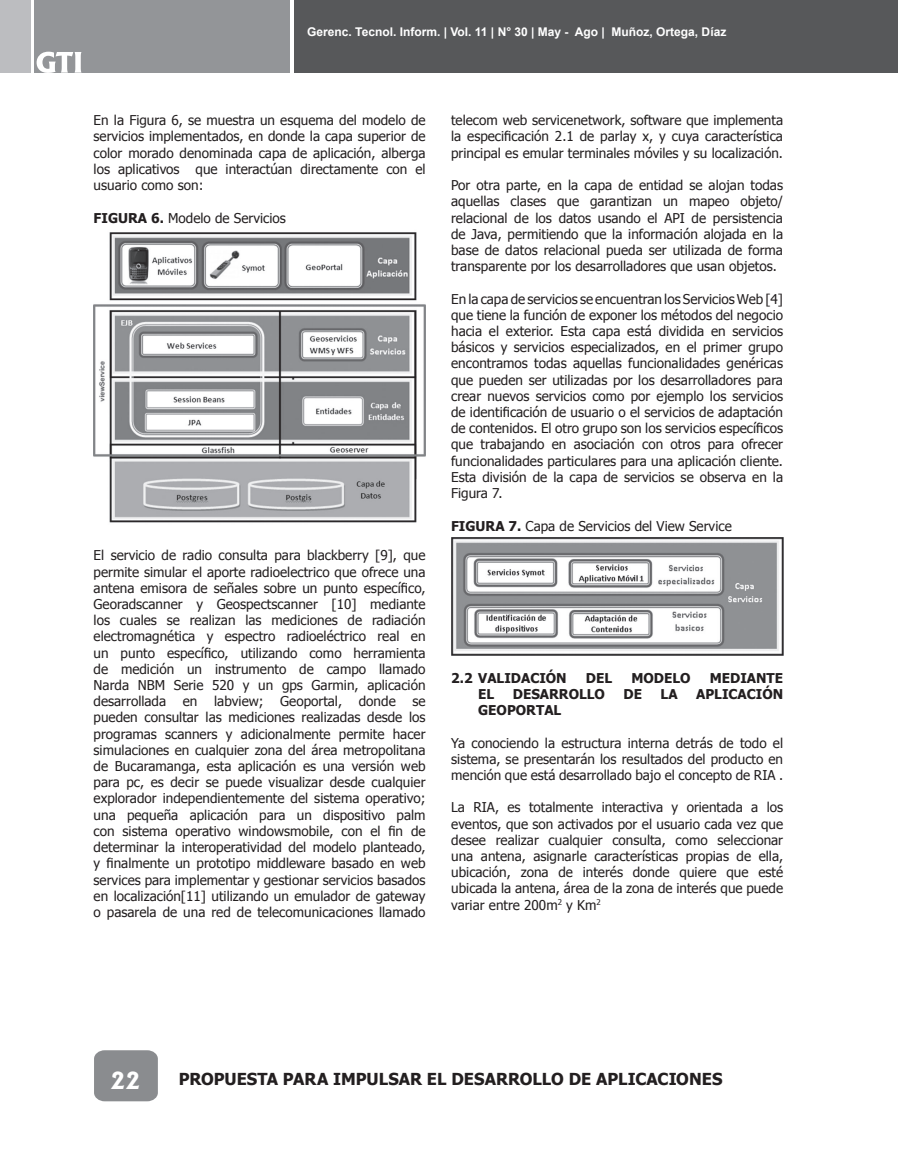
<style>
.page{position:relative;width:898px;height:1166px;background:#fff}
.page>*{position:absolute;margin:0;border:0;box-sizing:border-box;transform-origin:0 0}
.t1{font:800 22.5px "Albertus";color:#fff}
.t2{font:700 16.5px "Tahoma";color:#231f20}
.t3{font:13.5px/16.2px "Tahoma";color:#231f20;text-align:justify}
.t4{font:700 13.5px "Tahoma";color:#231f20}
.t5{font:700 12px "Arial";color:#fff}
.s1{font-weight:700}
</style>
<div class="page">
<div style="left:890px;top:0;width:7px;height:73px;background:#57585a"></div>
<div style="left:293px;top:0;width:596px;height:73px;background:#57585a"></div>
<div style="left:34px;top:0;width:255px;height:73px;background:#939598"></div>
<div style="left:0;top:0;width:30px;height:73px;background:#bcbdc0"></div>
<div style="left:94px;top:1050px;width:64px;height:50px;background:#8a8c8f"></div>
<svg style="left:37px;top:52px;width:44px;height:21px"></svg>
<img style="left:451px;top:537px;width:331px;height:118px">
<img style="left:94px;top:232px;width:331px;height:291px">
<p class="t5" style="left:307px;top:24px;width:420px">Gerenc. Tecnol. Inform. | Vol. 11 | N° 30 | May - Ago | Muñoz, Ortega, Díaz</p>
<p class="t3" style="left:94px;top:112px;width:333px">En la Figura 6, se muestra un esquema del modelo de servicios implementados, en donde la capa superior de color morado denominada capa de aplicación, alberga los aplicativos que interactúan directamente con el usuario como son:</p>
<p class="t3" style="left:94px;top:209px;width:194px"><span class="s1">FIGURA 6.</span> Modelo de Servicios</p>
<p class="t3" style="left:94px;top:546px;width:333px">El servicio de radio consulta para blackberry [9], que permite simular el aporte radioelectrico que ofrece una antena emisora de señales sobre un punto específico, Georadscanner y Geospectscanner [10] mediante los cuales se realizan las mediciones de radiación electromagnética y espectro radioeléctrico real en un punto específico, utilizando como herramienta de medición un instrumento de campo llamado Narda NBM Serie 520 y un gps Garmin, aplicación desarrollada en labview; Geoportal, donde se pueden consultar las mediciones realizadas desde los programas scanners y adicionalmente permite hacer simulaciones en cualquier zona del área metropolitana de Bucaramanga, esta aplicación es una versión web para pc, es decir se puede visualizar desde cualquier explorador independientemente del sistema operativo; una pequeña aplicación para un dispositivo palm con sistema operativo windowsmobile, con el fin de determinar la interoperatividad del modelo planteado, y finalmente un prototipo middleware basado en web services para implementar y gestionar servicios basados en localización[11] utilizando un emulador de gateway o pasarela de una red de telecomunicaciones llamado</p>
<p class="t3" style="left:451px;top:112px;width:333px">telecom web servicenetwork, software que implementa la especificación 2.1 de parlay x, y cuya característica principal es emular terminales móviles y su localización.</p>
<p class="t3" style="left:451px;top:176px;width:333px">Por otra parte, en la capa de entidad se alojan todas aquellas clases que garantizan un mapeo objeto/ relacional de los datos usando el API de persistencia de Java, permitiendo que la información alojada en la base de datos relacional pueda ser utilizada de forma transparente por los desarrolladores que usan objetos.</p>
<p class="t3" style="left:451px;top:290px;width:333px">En la capa de servicios se encuentran los Servicios Web [4] que tiene la función de exponer los métodos del negocio hacia el exterior. Esta capa está dividida en servicios básicos y servicios especializados, en el primer grupo encontramos todas aquellas funcionalidades genéricas que pueden ser utilizadas por los desarrolladores para crear nuevos servicios como por ejemplo los servicios de identificación de usuario o el servicios de adaptación de contenidos. El otro grupo son los servicios específicos que trabajando en asociación con otros para ofrecer funcionalidades particulares para una aplicación cliente.<br>Esta división de la capa de servicios se observa en la Figura 7.</p>
<p class="t3" style="left:451px;top:517px;width:282px"><span class="s1">FIGURA 7.</span> Capa de Servicios del View Service</p>
<p class="t4" style="left:451px;top:668px;width:46px">2.2 VALIDACIÓN</p>
<p class="t4" style="left:585px;top:668px;width:10px">DEL</p>
<p class="t4" style="left:631px;top:668px;width:11px">MODELO</p>
<p class="t4" style="left:709px;top:668px;width:10px">MEDIANTE</p>
<p class="t4" style="left:478px;top:684px;width:9px">EL</p>
<p class="t4" style="left:512px;top:684px;width:11px">DESARROLLO</p>
<p class="t4" style="left:623px;top:684px;width:10px">DE</p>
<p class="t4" style="left:660px;top:684px;width:9px">LA</p>
<p class="t4" style="left:696px;top:684px;width:10px">APLICACIÓN</p>
<p class="t4" style="left:478px;top:700px;width:48px">GEOPORTAL</p>
<p class="t3" style="left:451px;top:733px;width:333px">Ya conociendo la estructura interna detrás de todo el sistema, se presentarán los resultados del producto en mención que está desarrollado bajo el concepto de RIA .</p>
<p class="t3" style="left:451px;top:798px;width:333px">La RIA, es totalmente interactiva y orientada a los eventos, que son activados por el usuario cada vez que desee realizar cualquier consulta, como seleccionar una antena, asignarle características propias de ella, ubicación, zona de interés donde quiere que esté ubicada la antena, área de la zona de interés que puede variar entre 200m<sup>2</sup> y Km<sup>2</sup></p>
<h1 class="t1" style="left:110px;top:1066px;width:31px">22</h1>
<p class="t2" style="left:179px;top:1067px;width:545px">PROPUESTA PARA IMPULSAR EL DESARROLLO DE APLICACIONES</p>
</div>
